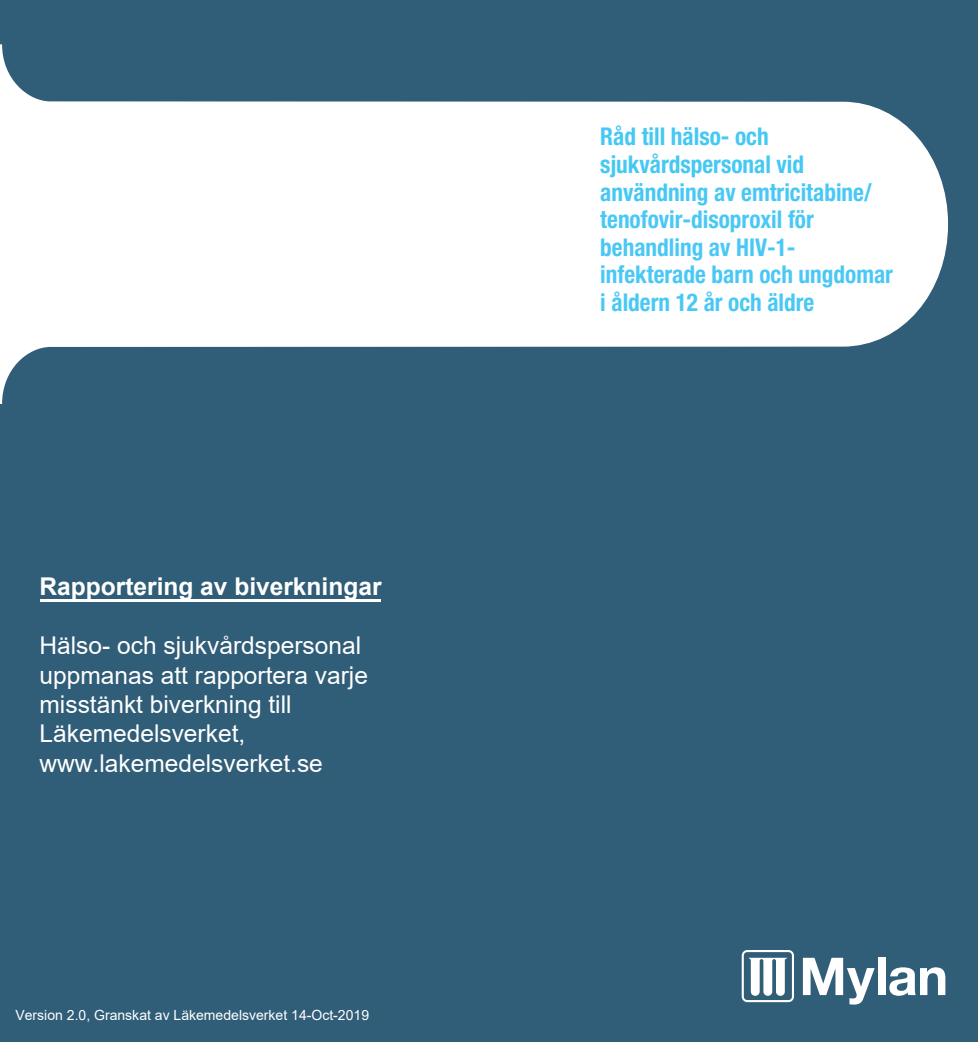
<style>
.page{position:relative;width:978px;height:1042px;background:#fff}
.page>*{position:absolute;margin:0;border:0;box-sizing:border-box;transform-origin:0 0}
.t1{font:700 condensed 24.5px/27.7px "Helvetica Neue LT Pro";color:#4ac8f5;scale:.95 1}
.t2{font:24.5px/29.4px "Arial";color:#fff}
.t3{font:700 24.5px "Arial";color:#fff}
.t4{font:14px "Arial";color:#fff}
.s1{color:#45c8f4}
</style>
<div class="page">
<div style="left:0;top:0;width:977px;height:1042px;background:#305d77"></div>
<svg style="left:802px;top:958px;width:72px;height:46px"></svg>
<div style="left:877px;top:958px;width:8px;height:37px;background:#fff"></div>
<svg style="left:889px;top:967px;width:56px;height:29px"></svg>
<svg style="left:741px;top:950px;width:52px;height:52px"></svg>
<svg style="left:0;top:44px;width:947px;height:360px;fill:#fff"></svg>
<hr style="left:40px;top:599px;width:341px;height:2px;background:#fff">
<p class="t3" style="left:40px;top:570px;width:343px">Rapportering av biverkningar</p>
<p class="t2" style="left:40px;top:631px;width:330px">Hälso- och sjukvårdspersonal uppmanas att rapportera varje misstänkt biverkning till<br>Läkemedelsverket, www.lakemedelsverket.se</p>
<p class="t4" style="left:16px;top:1005px;width:355px">Version 2.0, Granskat av Läkemedelsverket 14-Oct-2019</p>
<p class="t1" style="left:600px;top:123px;width:309px"><span class="s1">Råd till hälso- och sjukvårdspersonal vid användni</span>ng av emtricitabine/ tenofovir-disoproxil för behandling av HIV-1- infekterade barn och ungdomar i åldern 12 år och äldre</p>
</div>
